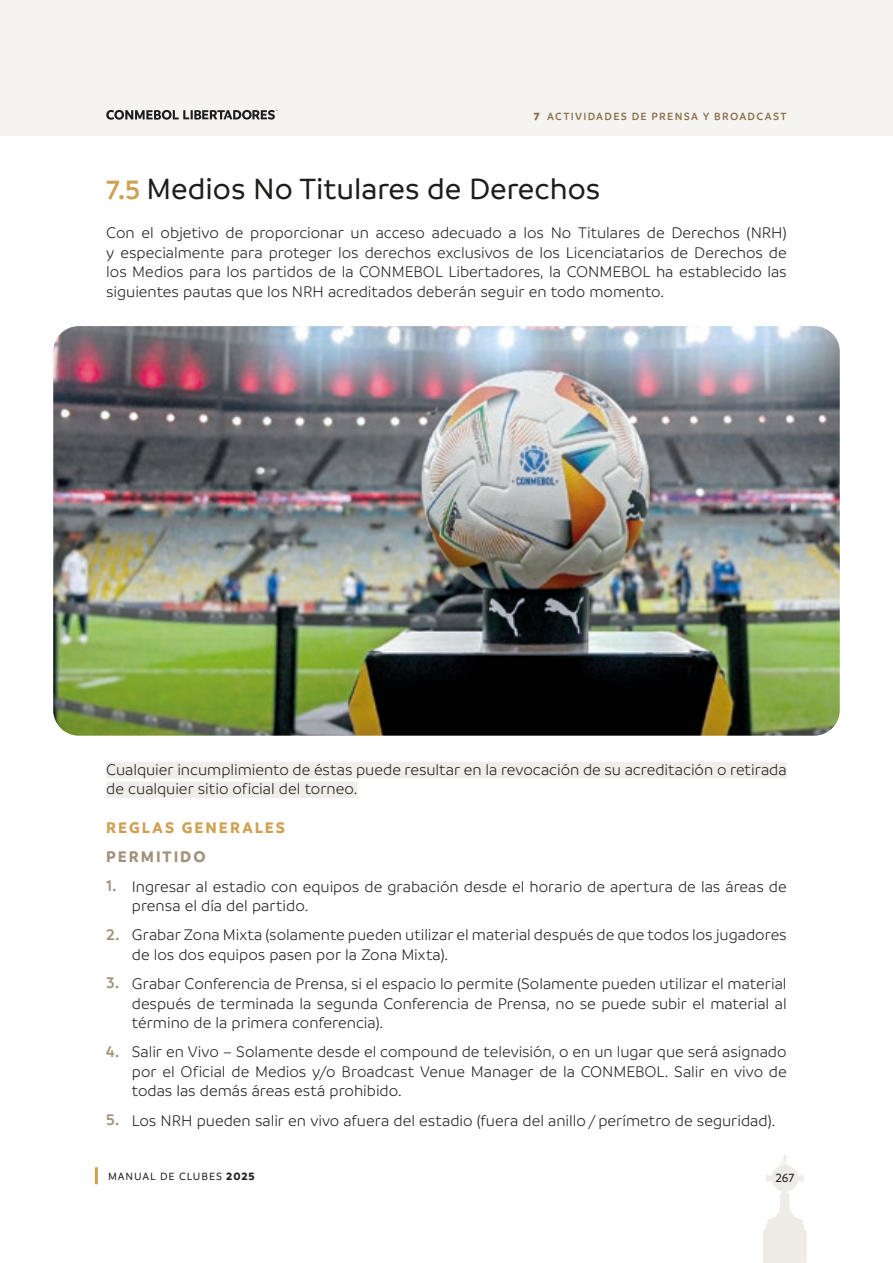
<style>
.page{position:relative;width:893px;height:1263px;background:#fff}
.page>*{position:absolute;margin:0;border:0;box-sizing:border-box;transform-origin:0 0}
.Titular_1_2{font:500 31.5px "Branding";color:#1d1d1b}
.Texto_Corrido{font:300 16.5px/19.5px "Branding";color:#1d1d1b;text-align:justify}
.Subtítulo_1{font:700 16.5px "Branding";letter-spacing:.125em;color:#cea152}
.Subtitulo_2{font:700 16.5px "Branding";letter-spacing:.12em;color:#a29279}
.t1{font:500 12.75px "Branding";color:#1d1d1b}
.t2{font:600 11.25px "Branding";letter-spacing:.115em;color:#8b6f4c}
.t3{font:500 11.25px "Branding";letter-spacing:.085em;color:#1d1d1b}
.s1{font-weight:900}
.s2{font-weight:600;font-size:28.5px;color:#cea152}
.s3{font-weight:600;color:#a29279}
.s4{font-weight:700}
</style>
<div class="page">
<div style="left:0;top:0;width:893px;height:136px;background:#f5f4f1"></div>
<div style="left:106px;top:762px;width:681px;height:16px;background:#f1eeea"></div>
<div style="left:106px;top:781px;width:251px;height:17px;background:#f1eeea"></div>
<img style="left:53px;top:326px;width:787px;height:410px">
<hr style="left:95px;top:1167px;width:3px;height:17px;background:#cea152">
<svg style="left:763px;top:1154px;width:44px;height:109px"></svg>
<svg style="left:106px;top:110px;width:172px;height:10px"></svg>
<p class="t2" style="left:534px;top:110px;width:254px"><span class="s1">7</span> ACTIVIDADES DE PRENSA Y BROADCAST</p>
<p class="Titular_1_2" style="left:106px;top:173px;width:495px"><span class="s2">7.5</span> Medios No Titulares de Derechos</p>
<p class="Texto_Corrido" style="left:106px;top:223px;width:682px">Con el objetivo de proporcionar un acceso adecuado a los No Titulares de Derechos (NRH) y especialmente para proteger los derechos exclusivos de los Licenciatarios de Derechos de los Medios para los partidos de la CONMEBOL Libertadores, la CONMEBOL ha establecido las siguientes pautas que los NRH acreditados deberán seguir en todo momento.</p>
<p class="Texto_Corrido" style="left:106px;top:760px;width:682px">Cualquier incumplimiento de éstas puede resultar en la revocación de su acreditación o retirada de cualquier sitio oficial del torneo.</p>
<p class="Subtítulo_1" style="left:106px;top:818px;width:180px">REGLAS GENERALES</p>
<p class="Subtitulo_2" style="left:106px;top:847px;width:101px">PERMITIDO</p>
<p class="Texto_Corrido" style="left:132px;top:877px;width:656px;text-indent:-26px"><span class="s3">1.</span> Ingresar al estadio con equipos de grabación desde el horario de apertura de las áreas de prensa el día del partido.</p>
<p class="Texto_Corrido" style="left:132px;top:925px;width:656px;text-indent:-26px"><span class="s3">2.</span> Grabar Zona Mixta (solamente pueden utilizar el material después de que todos los jugadores de los dos equipos pasen por la Zona Mixta).</p>
<p class="Texto_Corrido" style="left:132px;top:974px;width:656px;text-indent:-26px"><span class="s3">3.</span> Grabar Conferencia de Prensa, si el espacio lo permite (Solamente pueden utilizar el material después de terminada la segunda Conferencia de Prensa, no se puede subir el material al término de la primera conferencia).</p>
<p class="Texto_Corrido" style="left:132px;top:1042px;width:656px;text-indent:-26px"><span class="s3">4.</span> Salir en Vivo – Solamente desde el compound de televisión, o en un lugar que será asignado por el Oficial de Medios y/o Broadcast Venue Manager de la CONMEBOL. Salir en vivo de todas las demás áreas está prohibido.</p>
<p class="Texto_Corrido" style="left:106px;top:1111px;width:670px"><span class="s3">5.</span> Los NRH pueden salir en vivo afuera del estadio (fuera del anillo/perímetro de seguridad).</p>
<p class="t3" style="left:108px;top:1170px;width:148px">MANUAL DE CLUBES <span class="s4">2025</span></p>
<p class="t1" style="left:775px;top:1171px;width:21px">267</p>
</div>
